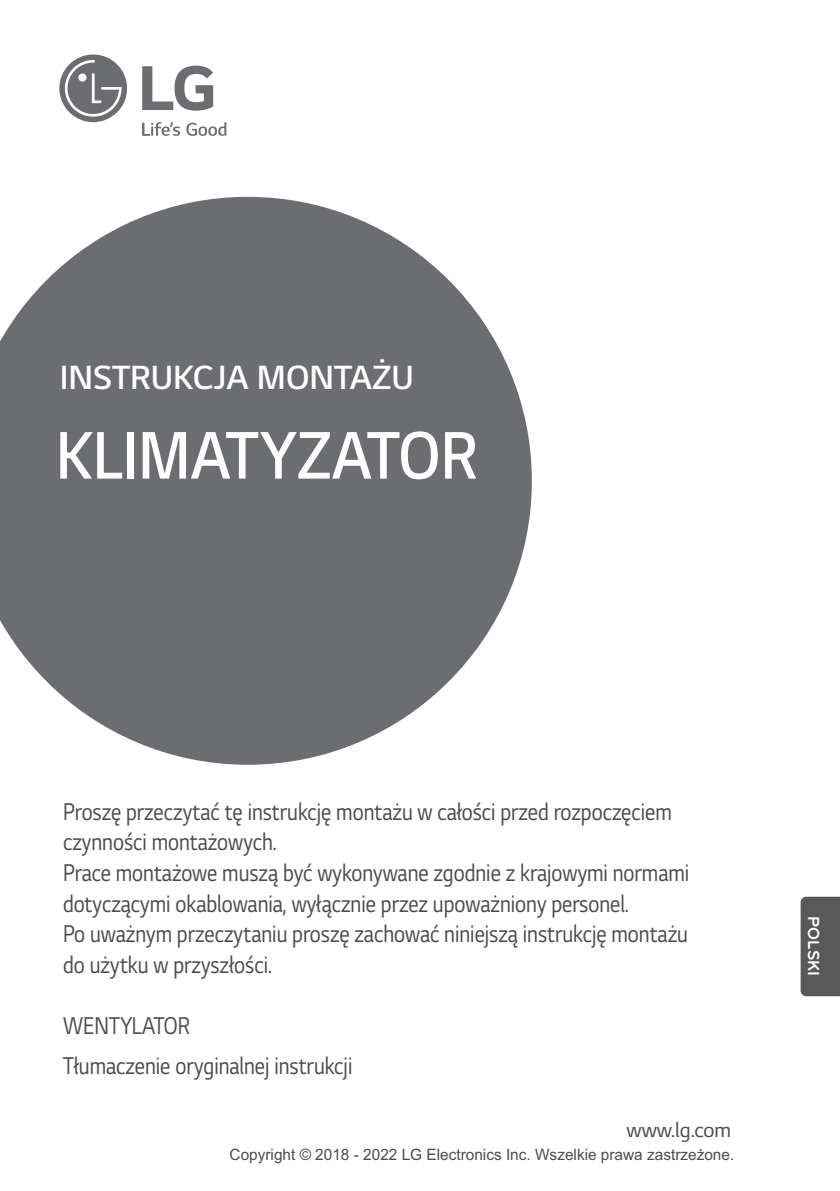
<style>
.page{position:relative;width:840px;height:1191px;background:#fff}
.page>*{position:absolute;margin:0;border:0;box-sizing:border-box;transform-origin:0 0}
.t1{font:300 70.6px "LG Smart";color:#fff;scale:.9 1}
.t2{font:300 35.2px "LG Smart";color:#fff}
.t3{font:25.4px/30.6px "LG Smart";color:#4b4c4d;scale:.85 1}
.t4{font:21.8px "LG Smart";color:#4b4c4d}
.t5{font:700 16.6px "Bryant LG";color:#fff}
.t6{font:15.6px "Arial";color:#4b4c4d}
</style>
<div class="page">
<svg style="left:59px;top:54px;width:68px;height:68px"></svg>
<svg style="left:142px;top:122px;width:38px;height:14px"></svg>
<svg style="left:186px;top:122px;width:40px;height:14px"></svg>
<svg style="left:142px;top:66px;width:71px;height:45px"></svg>
<svg style="left:0;top:197px;width:531px;height:567px;fill:#6c6d70"></svg>
<div style="left:800px;top:896px;width:39px;height:100px;background:#595959"></div>
<h2 class="t2" style="left:60px;top:356px;width:355px">INSTRUKCJA MONTAŻU</h2>
<h1 class="t1" style="left:56px;top:413px;width:470px">KLIMATYZATOR</h1>
<p class="t3" style="left:63px;top:798px;width:737px">Proszę przeczytać tę instrukcję montażu w całości przed rozpoczęciem czynności montażowych.<br>Prace montażowe muszą być wykonywane zgodnie z krajowymi normami dotyczącymi okablowania, wyłącznie przez upoważniony personel.<br>Po uważnym przeczytaniu proszę zachować niniejszą instrukcję montażu do użytku w przyszłości.</p>
<p class="t3" style="left:63px;top:1007px;width:341px;line-height:40.4px">WENTYLATOR<br>Tłumaczenie oryginalnej instrukcji</p>
<p class="t4" style="left:626px;top:1122px;width:106px">www.lg.com</p>
<p class="t6" style="left:229px;top:1148px;width:506px">Copyright © 2018 - 2022 LG Electronics Inc. Wszelkie prawa zastrzeżone.</p>
<p class="t5" style="left:823px;top:916px;width:61px;rotate:90deg">POLSKI</p>
</div>
